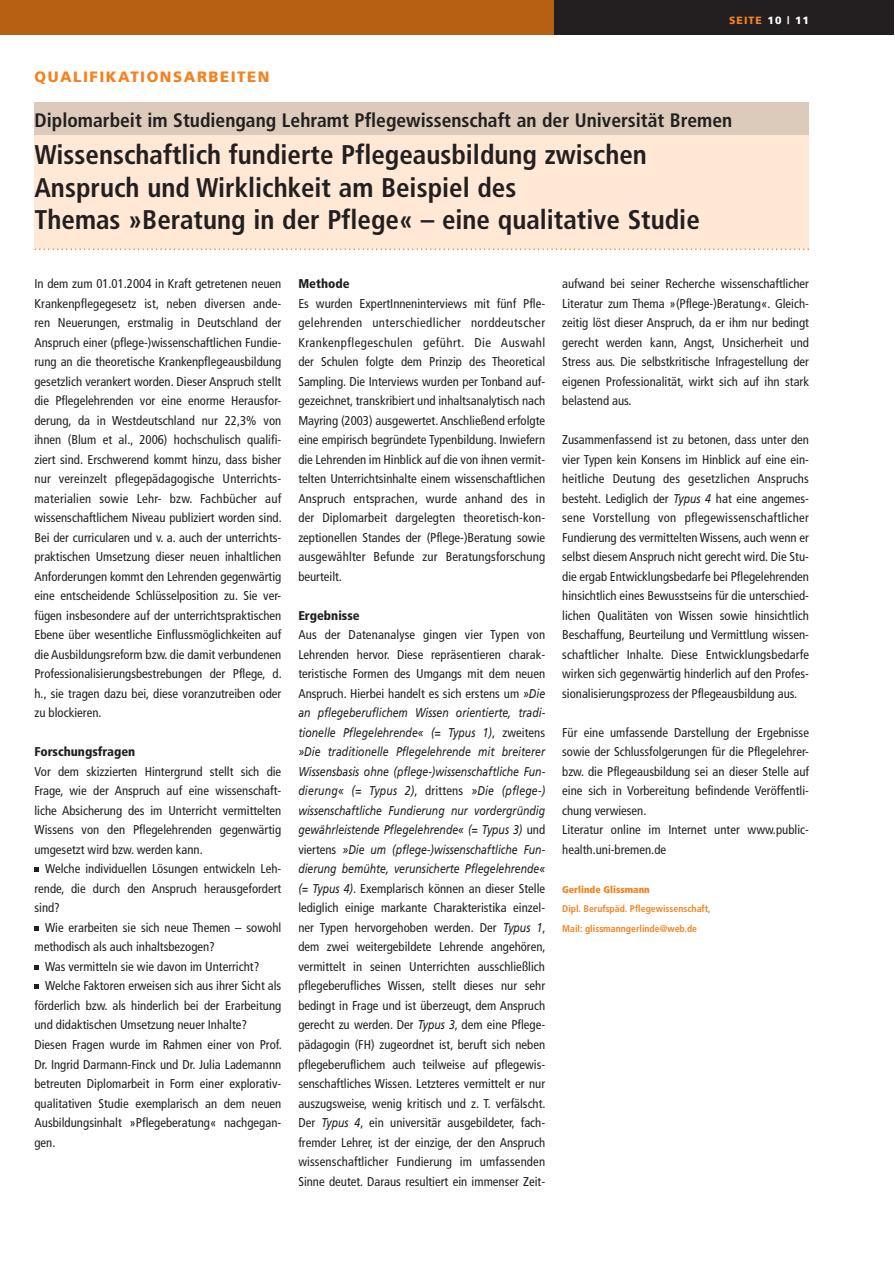
<style>
.page{position:relative;width:895px;height:1265px;background:#fff}
.page>*{position:absolute;margin:0;border:0;box-sizing:border-box;transform-origin:0 0}
.t1{font:700 condensed 27px/32.4px "Frutiger";color:#231f20}
.t2{font:700 condensed 19.5px "Frutiger";color:#231f20}
.t3{font:900 15px "Frutiger";letter-spacing:.1em;color:#f5821f}
.t4{font:condensed 12.6px/19.5px "Frutiger";color:#231f20;text-align:justify}
.t5{font:900 condensed 12.6px "Frutiger";color:#231f20}
.t6{font:900 10.5px "Frutiger";letter-spacing:.1em;color:#f5821f}
.t7{font:700 condensed 9.6px/19.5px "Frutiger";color:#f5821f}
.t8{font:900 condensed 9.6px "Frutiger";color:#f5821f}
.s1{color:#fff}
.s2{font-style:italic;font-stretch:normal}
</style>
<div class="page">
<div style="left:553px;top:1px;width:340px;height:34px;background:#231f20"></div>
<div style="left:0;top:1px;width:553px;height:34px;background:#b56012"></div>
<svg style="left:34px;top:867px;width:5px;height:5px"></svg>
<svg style="left:34px;top:926px;width:5px;height:4px"></svg>
<svg style="left:34px;top:965px;width:5px;height:4px"></svg>
<svg style="left:34px;top:984px;width:5px;height:5px"></svg>
<div style="left:34px;top:103px;width:774px;height:146px;background:#ffe8d5"></div>
<svg style="left:34px;top:248px;width:774px;height:2px"></svg>
<div style="left:34px;top:103px;width:774px;height:32px;background:#dccaba"></div>
<p class="t6" style="left:728px;top:16px;width:81px">SEITE <span class="s1">10 | 11</span></p>
<p class="t3" style="left:34px;top:71px;width:236px">QUALIFIKATIONSARBEITEN</p>
<h2 class="t2" style="left:34px;top:112px;width:699px">Diplomarbeit im Studiengang Lehramt Pflegewissenschaft an der Universität Bremen</h2>
<h1 class="t1" style="left:34px;top:141px;width:666px">Wissenschaftlich fundierte Pflegeausbildung zwischen<br>Anspruch und Wirklichkeit am Beispiel des<br>Themas »Beratung in der Pflege« – eine qualitative Studie</h1>
<p class="t4" style="left:34px;top:275px;width:249px">In dem zum 01.01.2004 in Kraft getretenen neuen Krankenpflegegesetz ist, neben diversen ande&shy;ren Neuerungen, erstmalig in Deutschland der Anspruch einer (pflege-)wissenschaftlichen Fundie&shy;rung an die theoretische Krankenpflegeausbildung gesetzlich verankert worden. Dieser Anspruch stellt die Pflegelehrenden vor eine enorme Herausfor&shy;derung, da in Westdeutschland nur 22,3% von ihnen (Blum et al., 2006) hochschulisch qualifi&shy;ziert sind. Erschwerend kommt hinzu, dass bisher nur vereinzelt pflegepädagogische Unterrichts&shy;materialien sowie Lehr- bzw. Fachbücher auf wissenschaftlichem Niveau publiziert worden sind.<br>Bei der curricularen und v. a. auch der unterrichts&shy;praktischen Umsetzung dieser neuen inhaltlichen Anforderungen kommt den Lehrenden gegenwärtig eine entscheidende Schlüsselposition zu. Sie ver&shy;fügen insbesondere auf der unterrichtspraktischen Ebene über wesentliche Einflussmöglichkeiten auf die Ausbildungsreform bzw. die damit verbundenen Professionalisierungsbestrebungen der Pflege, d. h., sie tragen dazu bei, diese voranzutreiben oder zu blockieren.</p>
<p class="t5" style="left:34px;top:747px;width:102px">Forschungsfragen</p>
<p class="t4" style="left:34px;top:762px;width:248px">Vor dem skizzierten Hintergrund stellt sich die Frage, wie der Anspruch auf eine wissenschaft&shy;liche Absicherung des im Unterricht vermittelten Wissens von den Pflegelehrenden gegenwärtig umgesetzt wird bzw. werden kann.</p>
<p class="t4" style="left:34px;top:860px;width:248px;text-indent:11px">Welche individuellen Lösungen entwickeln Leh&shy;rende, die durch den Anspruch herausgefordert sind?</p>
<p class="t4" style="left:45px;top:918px;width:237px">Wie erarbeiten sie sich neue Themen – sowohl</p>
<p class="t4" style="left:34px;top:938px;width:182px">methodisch als auch inhaltsbezogen?</p>
<p class="t4" style="left:45px;top:957px;width:216px">Was vermitteln sie wie davon im Unterricht?</p>
<p class="t4" style="left:45px;top:977px;width:237px">Welche Faktoren erweisen sich aus ihrer Sicht als</p>
<p class="t4" style="left:34px;top:996px;width:248px">förderlich bzw. als hinderlich bei der Erarbeitung</p>
<p class="t4" style="left:34px;top:1016px;width:214px">und didaktischen Umsetzung neuer Inhalte?</p>
<p class="t4" style="left:34px;top:1035px;width:249px">Diesen Fragen wurde im Rahmen einer von Prof.</p>
<p class="t4" style="left:34px;top:1055px;width:248px">Dr. Ingrid Darmann-Finck und Dr. Julia Lademannn</p>
<p class="t4" style="left:34px;top:1074px;width:248px">betreuten Diplomarbeit in Form einer explorativ-</p>
<p class="t4" style="left:34px;top:1094px;width:248px">qualitativen Studie exemplarisch an dem neuen</p>
<p class="t4" style="left:34px;top:1113px;width:248px">Ausbildungsinhalt »Pflegeberatung« nachgegan-</p>
<p class="t4" style="left:34px;top:1133px;width:22px">gen.</p>
<p class="t5" style="left:298px;top:279px;width:53px">Methode</p>
<p class="t4" style="left:298px;top:294px;width:248px">Es wurden ExpertInneninterviews mit fünf Pfle&shy;gelehrenden unterschiedlicher norddeutscher Krankenpflegeschulen geführt. Die Auswahl der Schulen folgte dem Prinzip des Theoretical Sampling. Die Interviews wurden per Tonband auf&shy;gezeichnet, transkribiert und inhaltsanalytisch nach Mayring (2003) ausgewertet. Anschließend erfolgte eine empirisch begründete Typenbildung. Inwiefern die Lehrenden im Hinblick auf die von ihnen vermit&shy;telten Unterrichtsinhalte einem wissenschaftlichen Anspruch entsprachen, wurde anhand des in der Diplomarbeit dargelegten theoretisch-kon&shy;zeptionellen Standes der (Pflege-)Beratung sowie ausgewählter Befunde zur Beratungsforschung beurteilt.</p>
<p class="t5" style="left:298px;top:610px;width:63px">Ergebnisse</p>
<p class="t4" style="left:298px;top:626px;width:249px">Aus der Datenanalyse gingen vier Typen von Lehrenden hervor. Diese repräsentieren charak&shy;teristische Formen des Umgangs mit dem neuen Anspruch. Hierbei handelt es sich erstens um <span class="s2">»Die an pflegeberuflichem Wissen orientierte, tradi&shy;tionelle Pflegelehrende« (= Typus 1)</span>, zweitens <span class="s2">»Die traditionelle Pflegelehrende mit breiterer Wissensbasis ohne (pflege-)wissenschaftliche Fun&shy;dierung« (= Typus 2)</span>, drittens <span class="s2">»Die (pflege-) wissenschaftliche Fundierung nur vordergründig gewährleistende Pflegelehrende« (= Typus 3)</span> und viertens <span class="s2">»Die um (pflege-)wissenschaftliche Fun&shy;dierung bemühte, verunsicherte Pflegelehrende« (= Typus 4)</span>. Exemplarisch können an dieser Stelle lediglich einige markante Charakteristika einzel&shy;ner Typen hervorgehoben werden. Der <span class="s2">Typus 1</span>, dem zwei weitergebildete Lehrende angehören, vermittelt in seinen Unterrichten ausschließlich pflegeberufliches Wissen, stellt dieses nur sehr bedingt in Frage und ist überzeugt, dem Anspruch gerecht zu werden. Der <span class="s2">Typus 3</span>, dem eine Pflege&shy;pädagogin (FH) zugeordnet ist, beruft sich neben pflegeberuflichem auch teilweise auf pflegewis&shy;senschaftliches Wissen. Letzteres vermittelt er nur auszugsweise, wenig kritisch und z. T. verfälscht.<br>Der <span class="s2">Typus 4</span>, ein universitär ausgebildeter, fach&shy;fremder Lehrer, ist der einzige, der den Anspruch wissenschaftlicher Fundierung im umfassenden Sinne deutet. Daraus resultiert ein immenser Zeit-</p>
<p class="t4" style="left:562px;top:275px;width:248px">aufwand bei seiner Recherche wissenschaftlicher Literatur zum Thema »(Pflege-)Beratung«. Gleich&shy;zeitig löst dieser Anspruch, da er ihm nur bedingt gerecht werden kann, Angst, Unsicherheit und Stress aus. Die selbstkritische Infragestellung der eigenen Professionalität, wirkt sich auf ihn stark belastend aus.</p>
<p class="t4" style="left:562px;top:431px;width:248px">Zusammenfassend ist zu betonen, dass unter den vier Typen kein Konsens im Hinblick auf eine ein&shy;heitliche Deutung des gesetzlichen Anspruchs besteht. Lediglich der <span class="s2">Typus 4</span> hat eine angemes&shy;sene Vorstellung von pflegewissenschaftlicher Fundierung des vermittelten Wissens, auch wenn er selbst diesem Anspruch nicht gerecht wird. Die Stu&shy;die ergab Entwicklungsbedarfe bei Pflegelehrenden hinsichtlich eines Bewusstseins für die unterschied&shy;lichen Qualitäten von Wissen sowie hinsichtlich Beschaffung, Beurteilung und Vermittlung wissen&shy;schaftlicher Inhalte. Diese Entwicklungsbedarfe wirken sich gegenwärtig hinderlich auf den Profes&shy;sionalisierungsprozess der Pflegeausbildung aus.</p>
<p class="t4" style="left:562px;top:723px;width:248px;text-align:left">Für eine umfassende Darstellung der Ergebnisse sowie der Schlussfolgerungen für die Pflegelehrer&shy;bzw. die Pflegeausbildung sei an dieser Stelle auf eine sich in Vorbereitung befindende Veröffentli&shy;chung verwiesen.<br>Literatur online im Internet unter www.public&shy;health.uni-bremen.de</p>
<p class="t8" style="left:562px;top:885px;width:89px">Gerlinde Glissmann</p>
<p class="t7" style="left:562px;top:900px;width:150px">Dipl. Berufspäd. Pflegewissenschaft,<br>Mail: glissmanngerlinde@web.de</p>
</div>
